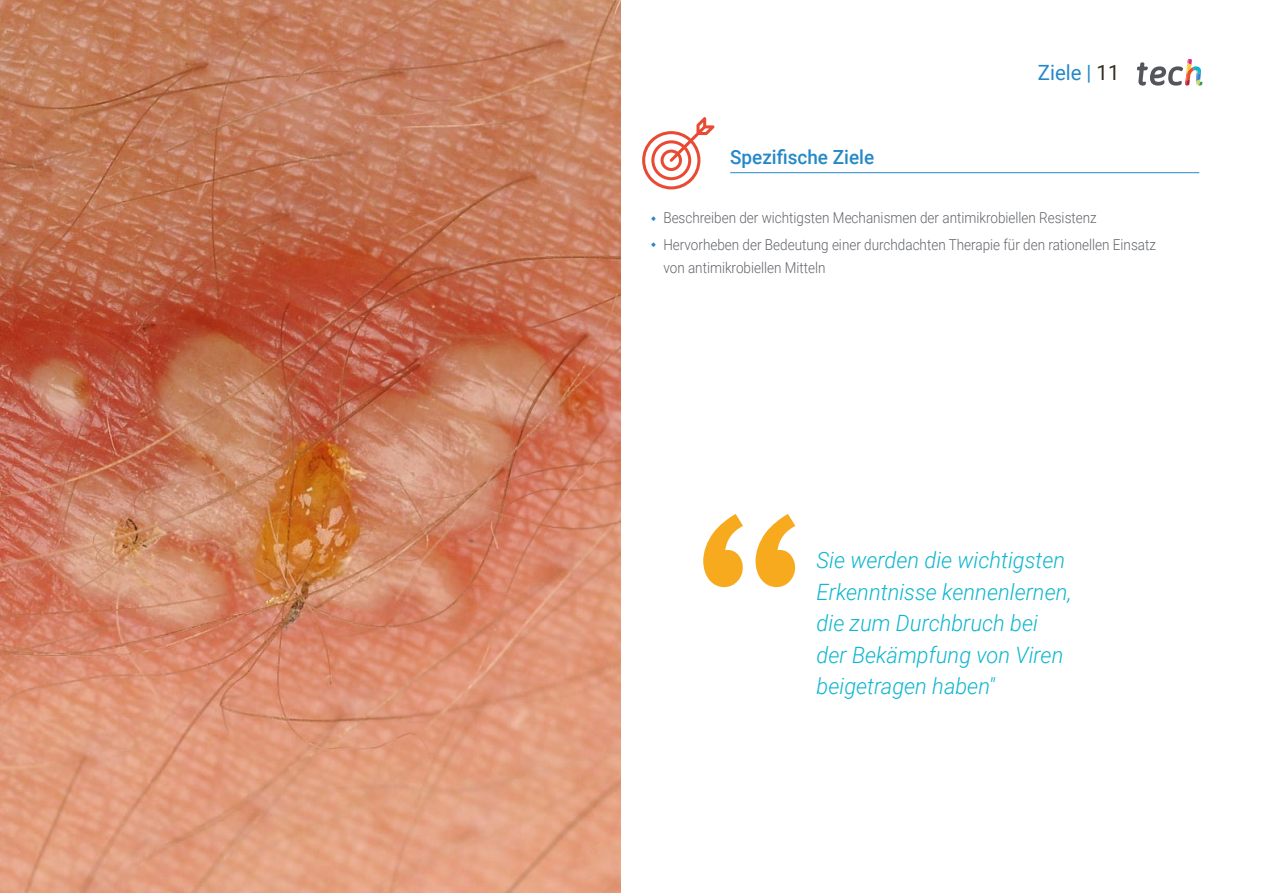
<style>
.page{position:relative;width:1263px;height:893px;background:#fff}
.page>*{position:absolute;margin:0;border:0;box-sizing:border-box;transform-origin:0 0}
.t1{font:italic 300 22.5px/31.5px "Roboto";color:#0fb6cf}
.t2{font:21px "Roboto";color:#2488c9}
.t3{font:500 19.5px "Roboto";color:#2488c9}
.t4{font:300 15px/26.7px "Roboto";color:#61646a;scale:.9 1}
.s1{color:#312e20}
</style>
<div class="page">
<hr style="left:730px;top:172px;width:469px;height:1px;background:#2488c9">
<svg style="left:642px;top:117px;width:72px;height:72px"></svg>
<img style="left:0;top:0;width:621px;height:893px">
<svg style="left:703px;top:514px;width:92px;height:73px"></svg>
<svg style="left:1137px;top:59px;width:65px;height:27px"></svg>
<h3 class="t3" style="left:730px;top:144px;width:145px">Spezifische Ziele</h3>
<h2 class="t2" style="left:1038px;top:57px;width:83px">Ziele | <span class="s1">11</span></h2>
<p class="t4" style="left:663px;top:204px;width:549px">Beschreiben der wichtigsten Mechanismen der antimikrobiellen Resistenz<br>Hervorheben der Bedeutung einer durchdachten Therapie für den rationellen Einsatz</p>
<p class="t4" style="left:663px;top:253px;width:182px">von antimikrobiellen Mitteln</p>
<h1 class="t1" style="left:817px;top:544px;width:256px">Sie werden die wichtigsten<br>Erkenntnisse kennenlernen, die zum Durchbruch bei der Bekämpfung von Viren beigetragen haben"</h1>
</div>
